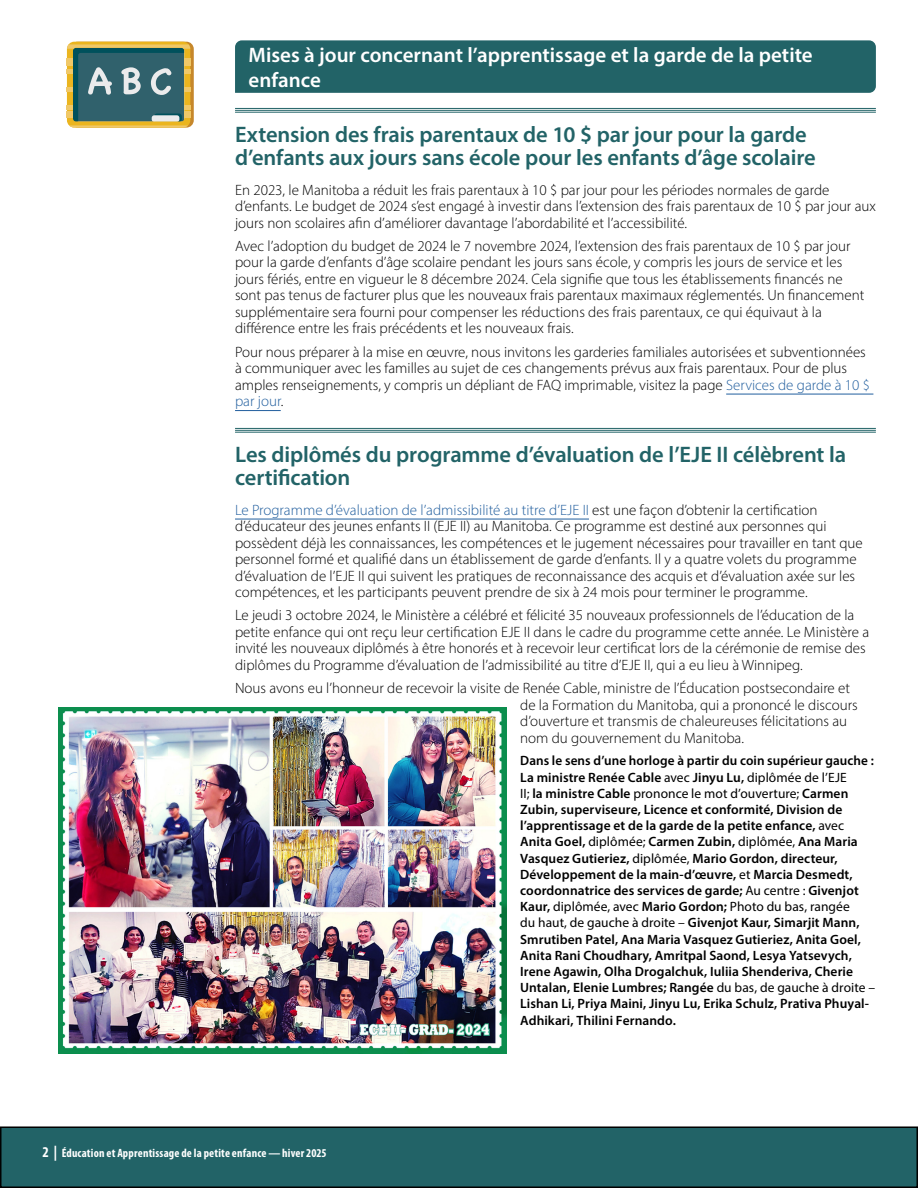
<style>
.page{position:relative;width:918px;height:1188px;background:#fff}
.page>*{position:absolute;margin:0;border:0;box-sizing:border-box;transform-origin:0 0}
.Sub_Head{font:600 22.5px/22.5px "Myriad Pro";letter-spacing:-.005em;color:#226367}
.White_Section_Head_cont{font:600 21px/25.2px "Myriad Pro";color:#fff}
.Paragraph{font:300 15px/16.5px "Myriad Pro";color:#000}
.t1{font:600 13.5px/16.2px "Myriad Pro";letter-spacing:.005em;color:#000}
.t2{font:700 condensed 12px "Myriad Pro";letter-spacing:.015em;color:#fff}
.s1{color:#215e9e}
.s2{font-weight:400}
.s3{font-size:15px}
</style>
<div class="page">
<div style="left:1px;top:1127px;width:916px;height:60px;background:#226367"></div>
<div style="left:0;top:1126px;width:918px;height:62px;border:2px solid #000"></div>
<hr style="left:235px;top:108px;width:641px;height:1px;background:#226367">
<hr style="left:235px;top:110px;width:641px;height:1px;background:#226367">
<hr style="left:235px;top:112px;width:641px;height:1px;background:#226367">
<hr style="left:726px;top:394px;width:147px;height:1px;background:#215e9e">
<hr style="left:235px;top:410px;width:46px;height:1px;background:#215e9e">
<hr style="left:235px;top:428px;width:641px;height:1px;background:#226367">
<hr style="left:235px;top:430px;width:641px;height:1px;background:#226367">
<hr style="left:235px;top:432px;width:641px;height:1px;background:#226367">
<hr style="left:235px;top:519px;width:354px;height:1px;background:#215e9e">
<div style="left:235px;top:40px;width:641px;height:53px;background:#226367"></div>
<svg style="left:67px;top:42px;width:127px;height:86px;background:#6c836c"></svg>
<img style="left:59px;top:708px;width:448px;height:346px">
<h2 class="White_Section_Head_cont" style="left:249px;top:42px;width:566px">Mises à jour concernant l’apprentissage et la garde de la petite enfance</h2>
<h3 class="Sub_Head" style="left:235px;top:123px;width:582px">Extension des frais parentaux de 10 $ par jour pour la garde d’enfants aux jours sans école pour les enfants d’âge scolaire</h3>
<p class="Paragraph" style="left:235px;top:181px;width:642px">En 2023, le Manitoba a réduit les frais parentaux à 10 $ par jour pour les périodes normales de garde d’enfants. Le budget de 2024 s’est engagé à investir dans l’extension des frais parentaux de 10 $ par jour aux jours non scolaires afin d’améliorer davantage l’abordabilité et l’accessibilité.</p>
<p class="Paragraph" style="left:235px;top:237px;width:631px">Avec l’adoption du budget de 2024 le 7 novembre 2024, l’extension des frais parentaux de 10 $ par jour pour la garde d’enfants d’âge scolaire pendant les jours sans école, y compris les jours de service et les jours fériés, entre en vigueur le 8 décembre 2024. Cela signifie que tous les établissements financés ne sont pas tenus de facturer plus que les nouveaux frais parentaux maximaux réglementés. Un financement supplémentaire sera fourni pour compenser les réductions des frais parentaux, ce qui équivaut à la différence entre les frais précédents et les nouveaux frais.</p>
<p class="Paragraph" style="left:235px;top:343px;width:637px">Pour nous préparer à la mise en œuvre, nous invitons les garderies familiales autorisées et subventionnées à communiquer avec les familles au sujet de ces changements prévus aux frais parentaux. Pour de plus amples renseignements, y compris un dépliant de FAQ imprimable, visitez la page <span class="s1">Services de garde à 10 $ par jour</span>.</p>
<h3 class="Sub_Head" style="left:235px;top:443px;width:613px">Les diplômés du programme d’évaluation de l’EJE II célèbrent la certification</h3>
<p class="Paragraph" style="left:235px;top:501px;width:629px"><span class="s1">Le Programme d’évaluation de l’admissibilité au titre d’EJE II</span> est une façon d’obtenir la certification d’éducateur des jeunes enfants II (EJE II) au Manitoba. Ce programme est destiné aux personnes qui possèdent déjà les connaissances, les compétences et le jugement nécessaires pour travailler en tant que personnel formé et qualifié dans un établissement de garde d’enfants. Il y a quatre volets du programme d’évaluation de l’EJE II qui suivent les pratiques de reconnaissance des acquis et d’évaluation axée sur les compétences, et les participants peuvent prendre de six à 24 mois pour terminer le programme.</p>
<p class="Paragraph" style="left:235px;top:607px;width:636px">Le jeudi 3 octobre 2024, le Ministère a célébré et félicité 35 nouveaux professionnels de l’éducation de la petite enfance qui ont reçu leur certification EJE II dans le cadre du programme cette année. Le Ministère a invité les nouveaux diplômés à être honorés et à recevoir leur certificat lors de la cérémonie de remise des diplômes du Programme d’évaluation de l’admissibilité au titre d’EJE II, qui a eu lieu à Winnipeg.</p>
<p class="Paragraph" style="left:520px;top:680px;width:339px;text-indent:-285px">Nous avons eu l’honneur de recevoir la visite de Renée Cable, ministre de l’Éducation postsecondaire et de la Formation du Manitoba, qui a prononcé le discours d’ouverture et transmis de chaleureuses félicitations au nom du gouvernement du Manitoba.</p>
<p class="t1" style="left:520px;top:753px;width:356px">Dans le sens d’une horloge à partir du coin supérieur gauche :<br>La ministre Renée Cable <span class="s2">avec</span> Jinyu Lu, <span class="s2">diplômée de l’EJE<br>II;</span> la ministre Cable <span class="s2">prononce le mot d’ouverture;</span> Carmen Zubin, superviseure, Licence et conformité, Division de l’apprentissage et de la garde de la petite enfance, <span class="s2">avec </span>Anita Goel, <span class="s2">diplômée;</span> Carmen Zubin, <span class="s2">diplômée,</span> Ana Maria Vasquez Gutieriez, <span class="s2">diplômée,</span> Mario Gordon, directeur, Développement de la main-d’œuvre, <span class="s2">et</span> Marcia Desmedt, coordonnatrice des services de garde; <span class="s2">Au centre :</span> Givenjot Kaur, <span class="s2">diplômée, avec</span> Mario Gordon; <span class="s2">Photo du bas, rangée<br>du haut, de gauche à droite –</span> Givenjot Kaur, Simarjit Mann, Smrutiben Patel, Ana Maria Vasquez Gutieriez, Anita Goel, Anita Rani Choudhary, Amritpal Saond, Lesya Yatsevych, Irene Agawin, Olha Drogalchuk, Iuliia Shenderiva, Cherie Untalan, Elenie Lumbres; Rangée <span class="s2">du bas, de gauche à droite – </span>Lishan Li, Priya Maini, Jinyu Lu, Erika Schulz, Prativa Phuyal-Adhikari, Thilini Fernando.</p>
<p class="t2" style="left:43px;top:1146px;width:286px"><span class="s3">2 |</span> Éducation et Apprentissage de la petite enfance — hiver 2025</p>
</div>
